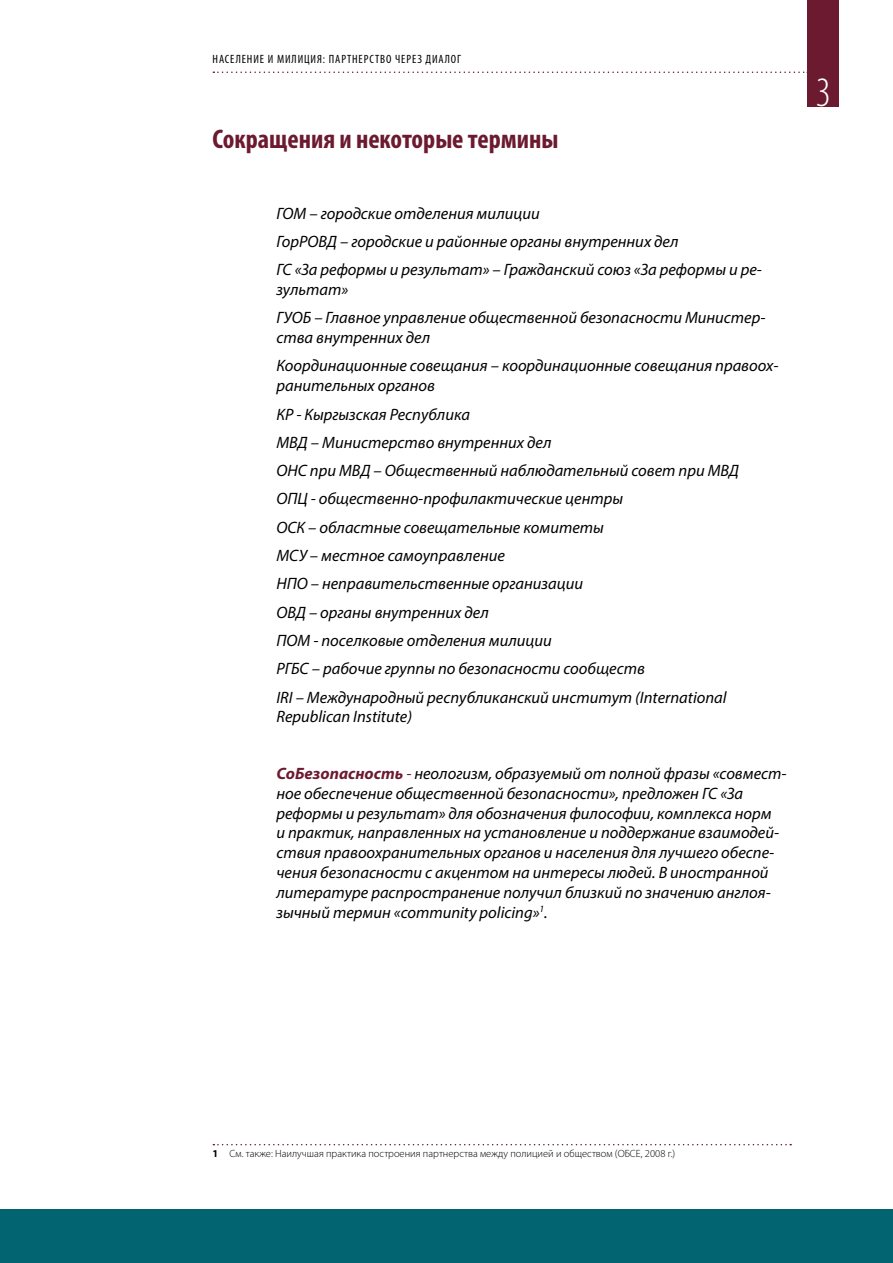
<style>
.page{position:relative;width:893px;height:1263px;background:#fff}
.page>*{position:absolute;margin:0;border:0;box-sizing:border-box;transform-origin:0 0}
.t1{font:300 condensed 42px "Myriad Pro";color:#fff}
.t2{font:700 condensed 27px "Myriad Pro";color:#6c1a30}
.t3{font:italic 16.5px/28.3px "Myriad Pro";color:#000}
.t4{font:condensed 12px "Myriad Pro";letter-spacing:.075em;color:#000}
.t5{font:300 10.5px "Myriad Pro";color:#000}
.s1{font-weight:700;color:#6c1a30}
.s2{color:#6c1a30}
.s3{font-weight:700}
</style>
<div class="page">
<div style="left:808px;top:0;width:31px;height:106px;background:#6c1a30"></div>
<svg style="left:213px;top:72px;width:595px;height:1px"></svg>
<div style="left:0;top:1209px;width:893px;height:54px;background:#026470"></div>
<svg style="left:213px;top:1144px;width:578px;height:1px"></svg>
<p class="t4" style="left:213px;top:52px;width:250px">НАСЕЛЕНИЕ И МИЛИЦИЯ: ПАРТНЕРСТВО ЧЕРЕЗ ДИАЛОГ</p>
<h2 class="t2" style="left:213px;top:122px;width:347px">Сокращения и некоторые термины</h2>
<p class="t3" style="left:276px;top:199px;width:487px">ГОМ – городские отделения милиции<br>ГорРОВД – городские и районные органы внутренних дел<br>ГС «За реформы и результат» – Гражданский союз «За реформы и ре-</p>
<p class="t3" style="left:276px;top:275px;width:491px">зультат»<br>ГУОБ – Главное управление общественной безопасности Министер-</p>
<p class="t3" style="left:276px;top:323px;width:504px">ства внутренних дел<br>Координационные совещания – координационные совещания правоох-</p>
<p class="t3" style="left:276px;top:371px;width:464px">ранительных органов<br>КР - Кыргызская Республика<br>МВД – Министерство внутренних дел<br>ОНС при МВД – Общественный наблюдательный совет при МВД ОПЦ - общественно-профилактические центры<br>ОСК – областные совещательные комитеты<br>МСУ – местное самоуправление<br>НПО – неправительственные организации<br>ОВД – органы внутренних дел<br>ПОМ - поселковые отделения милиции<br>РГБС – рабочие группы по безопасности сообществ<br>IRI – Международный республиканский институт (International</p>
<p class="t3" style="left:276px;top:702px;width:137px">Republican Institute)</p>
<p class="t3" style="left:276px;top:763px;width:512px;line-height:19.8px"><span class="s1">СоБезопасность</span> <span class="s2">-</span> неологизм, образуемый от полной фразы «совмест&shy;ное обеспечение общественной безопасности», предложен ГС «За реформы и результат» для обозначения философии, комплекса норм<br>и практик, направленных на установление и поддержание взаимодей&shy;ствия правоохранительных органов и населения для лучшего обеспе&shy;чения безопасности с акцентом на интересы людей. В иностранной литературе распространение получил близкий по значению англоя&shy;зычный термин «community policing»<sup>1</sup>.</p>
<h1 class="t1" style="left:816px;top:70px;width:17px">3</h1>
<p class="t5" style="left:213px;top:1147px;width:464px"><span class="s3">1</span> См. также: Наилучшая практика построения партнерства между полицией и обществом (ОБСЕ, 2008 г.)</p>
</div>
